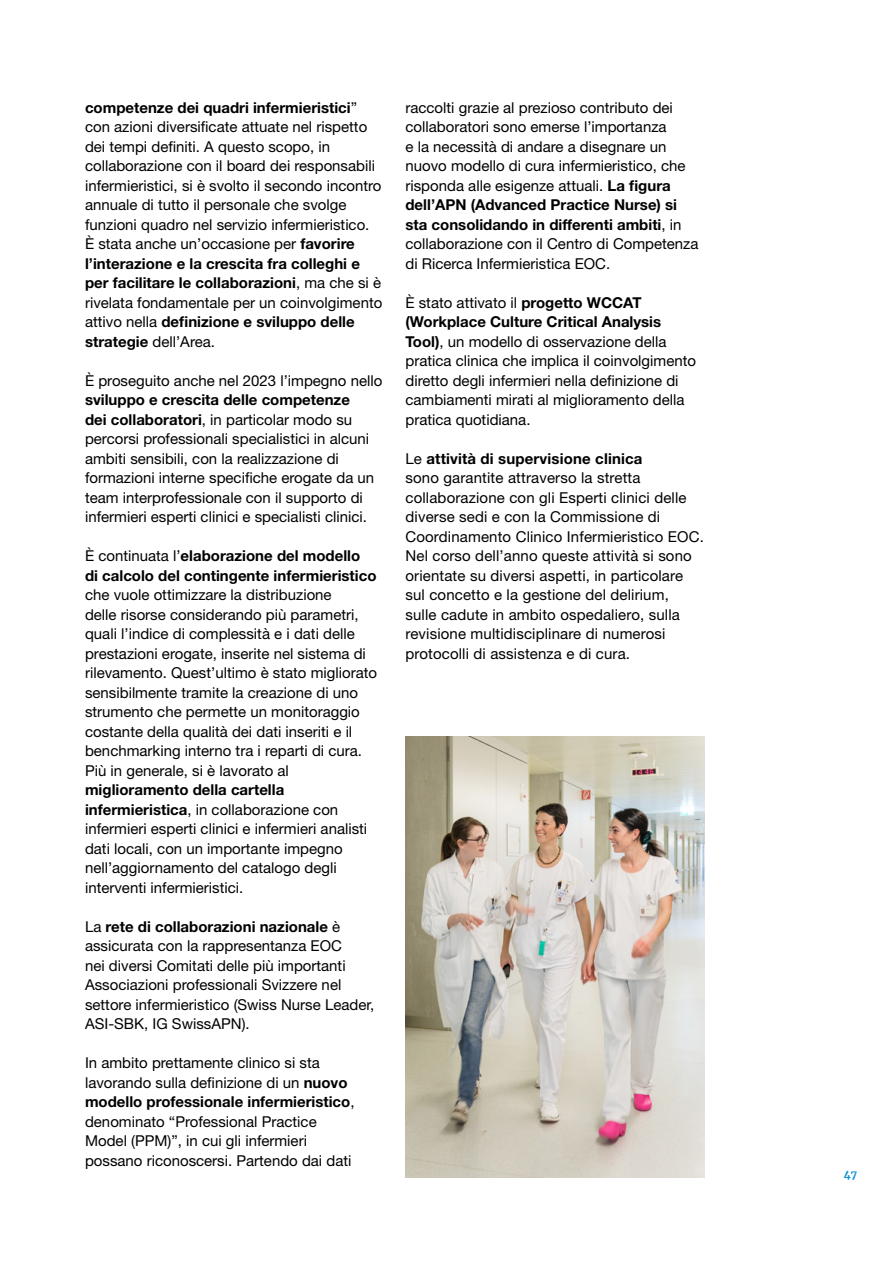
<style>
.page{position:relative;width:893px;height:1263px;background:#fff}
.page>*{position:absolute;margin:0;border:0;box-sizing:border-box;transform-origin:0 0}
.t1{font:15px/19.5px "Helvetica Neue LT Std";color:#000}
.t2{font:700 15px/19.5px "Helvetica Neue LT Std";color:#000}
.t3{font:900 10.5px "Merriweather";color:#1395d3}
.s1{font-weight:700}
.s2{font-weight:400}
</style>
<div class="page">
<img style="left:405px;top:737px;width:300px;height:441px">
<p class="t1" style="left:85px;top:97px;width:299px"><span class="s1">competenze dei quadri infermieristici</span>” con azioni diversificate attuate nel rispetto dei tempi definiti. A questo scopo, in collaborazione con il board dei responsabili infermieristici, si è svolto il secondo incontro annuale di tutto il personale che svolge funzioni quadro nel servizio infermieristico.<br>È stata anche un’occasione per <span class="s1">favorire l’interazione e la crescita fra colleghi e per facilitare le collaborazioni</span>, ma che si è rivelata fondamentale per un coinvolgimento attivo nella <span class="s1">definizione e sviluppo delle strategie</span> dell’Area.</p>
<p class="t1" style="left:85px;top:370px;width:299px">È proseguito anche nel 2023 l’impegno nello</p>
<p class="t1" style="left:85px;top:390px;width:291px"><span class="s1">sviluppo e crescita delle competenze dei collaboratori</span>, in particolar modo su percorsi professionali specialistici in alcuni ambiti sensibili, con la realizzazione di formazioni interne specifiche erogate da un team interprofessionale con il supporto di infermieri esperti clinici e specialisti clinici.</p>
<p class="t2" style="left:85px;top:546px;width:293px"><span class="s2">È continuata l’</span>elaborazione del modello di calcolo del contingente infermieristico</p>
<p class="t1" style="left:85px;top:585px;width:294px">che vuole ottimizzare la distribuzione<br>delle risorse considerando più parametri, quali l’indice di complessità e i dati delle prestazioni erogate, inserite nel sistema di rilevamento. Quest’ultimo è stato migliorato sensibilmente tramite la creazione di uno strumento che permette un monitoraggio costante della qualità dei dati inseriti e il benchmarking interno tra i reparti di cura.<br>Più in generale, si è lavorato al</p>
<p class="t1" style="left:85px;top:780px;width:284px"><span class="s1">miglioramento della cartella infermieristica</span>, in collaborazione con infermieri esperti clinici e infermieri analisti dati locali, con un importante impegno nell’aggiornamento del catalogo degli interventi infermieristici.</p>
<p class="t1" style="left:85px;top:916px;width:291px">La <span class="s1">rete di collaborazioni nazionale</span> è assicurata con la rappresentanza EOC<br>nei diversi Comitati delle più importanti Associazioni professionali Svizzere nel settore infermieristico (Swiss Nurse Leader, ASI-SBK, IG SwissAPN).</p>
<p class="t1" style="left:85px;top:1053px;width:271px">In ambito prettamente clinico si sta lavorando sulla definizione di un <span class="s1">nuovo modello professionale infermieristico</span>, denominato “Professional Practice Model (PPM)”, in cui gli infermieri possano riconoscersi. Partendo dai dati</p>
<p class="t1" style="left:405px;top:97px;width:295px">raccolti grazie al prezioso contributo dei collaboratori sono emerse l’importanza<br>e la necessità di andare a disegnare un nuovo modello di cura infermieristico, che risponda alle esigenze attuali. <span class="s1">La figura dell’APN (Advanced Practice Nurse) si sta consolidando in differenti ambiti</span>, in collaborazione con il Centro di Competenza di Ricerca Infermieristica EOC.</p>
<p class="t1" style="left:405px;top:292px;width:292px">È stato attivato il <span class="s1">progetto WCCAT (Workplace Culture Critical Analysis Tool)</span>, un modello di osservazione della pratica clinica che implica il coinvolgimento diretto degli infermieri nella definizione di cambiamenti mirati al miglioramento della pratica quotidiana.</p>
<p class="t1" style="left:405px;top:448px;width:300px">Le <span class="s1">attività di supervisione clinica<br></span>sono garantite attraverso la stretta collaborazione con gli Esperti clinici delle diverse sedi e con la Commissione di Coordinamento Clinico Infermieristico EOC.<br>Nel corso dell’anno queste attività si sono orientate su diversi aspetti, in particolare sul concetto e la gestione del delirium,<br>sulle cadute in ambito ospedaliero, sulla revisione multidisciplinare di numerosi protocolli di assistenza e di cura.</p>
<p class="t3" style="left:844px;top:1167px;width:15px">47</p>
</div>
